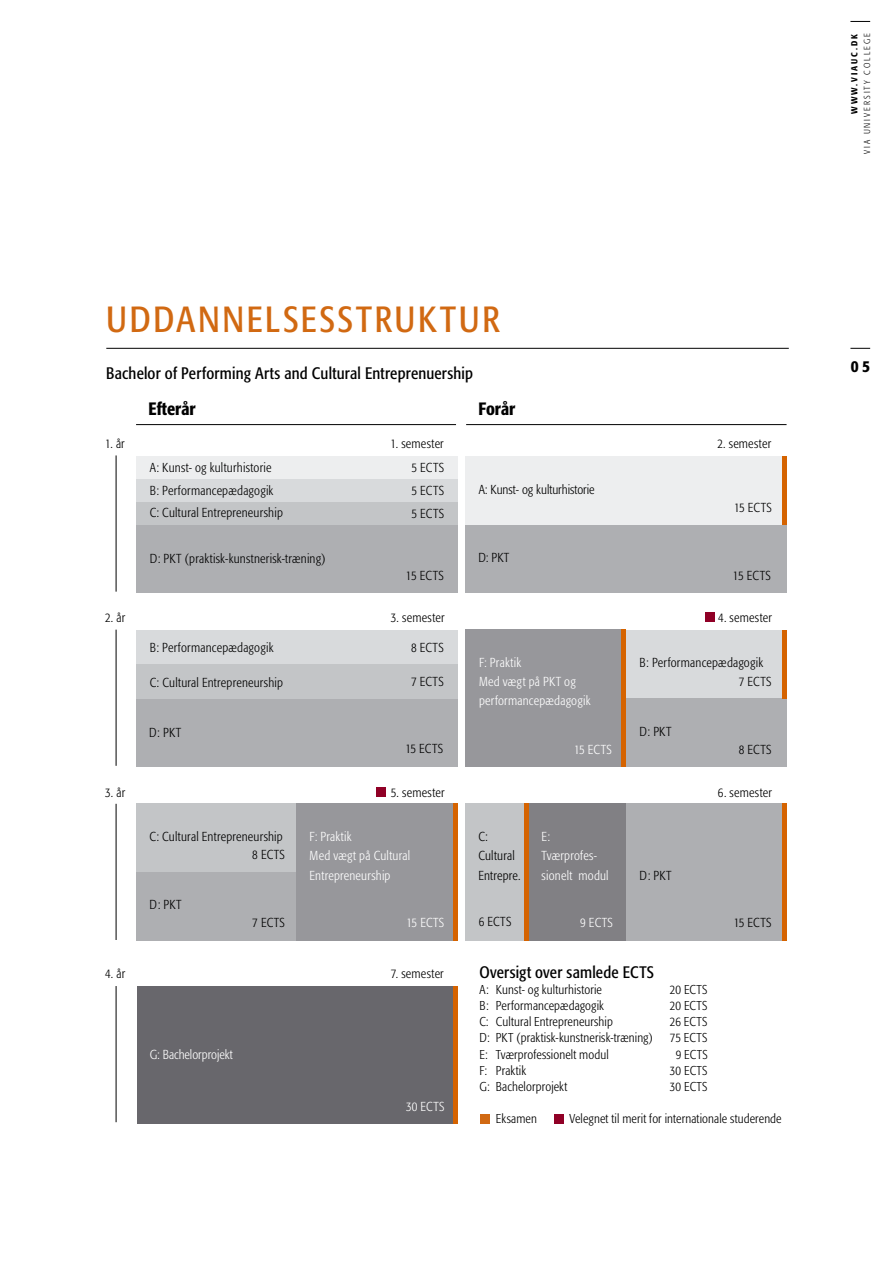
<style>
.page{position:relative;width:893px;height:1263px;background:#fff}
.page>*{position:absolute;margin:0;border:0;box-sizing:border-box;transform-origin:0 0}
.t1{font:condensed 36px "Formata";letter-spacing:.07em;color:#d16912}
.t2{font:500 condensed 17.7px "Formata";color:#000}
.t3{font:condensed 16.5px "Formata";letter-spacing:.01em;color:#000}
.t4{font:500 condensed 16.5px "Formata";color:#000}
.t5{font:300 condensed 12.9px/22.6px "Formata";letter-spacing:.02em;color:#000}
.t6{font:300 condensed 12.9px/19.4px "Formata";letter-spacing:.02em;color:#fff}
.t7{font:300 condensed 12.9px "Formata";color:#000}
.t8{font:300 condensed 12.9px "Formata";color:#fff}
.t9{font:300 condensed 12.75px "Formata";letter-spacing:.01em;color:#000}
.t10{font:300 condensed 8.7px "Formata";letter-spacing:.225em;color:#000}
.t11{font:500 condensed 8.7px "Formata";letter-spacing:.23em;color:#000}
</style>
<div class="page">
<div style="left:136px;top:525px;width:321px;height:68px;background:#aeafb2"></div>
<div style="left:136px;top:502px;width:321px;height:23px;background:#c3c5c7"></div>
<div style="left:136px;top:479px;width:321px;height:23px;background:#d8dadc"></div>
<div style="left:136px;top:456px;width:321px;height:23px;background:#edeeef"></div>
<div style="left:465px;top:525px;width:322px;height:68px;background:#aeafb2"></div>
<div style="left:465px;top:456px;width:322px;height:69px;background:#edeeef"></div>
<div style="left:782px;top:456px;width:5px;height:69px;background:#d56300"></div>
<div style="left:137px;top:986px;width:321px;height:137px;background:#68676c"></div>
<div style="left:453px;top:986px;width:5px;height:137px;background:#d56300"></div>
<div style="left:136px;top:698px;width:321px;height:69px;background:#aeafb2"></div>
<div style="left:136px;top:630px;width:321px;height:34px;background:#d8dadc"></div>
<div style="left:136px;top:664px;width:321px;height:34px;background:#c3c5c7"></div>
<div style="left:626px;top:630px;width:161px;height:68px;background:#d8dadc"></div>
<div style="left:626px;top:698px;width:161px;height:69px;background:#aeafb2"></div>
<div style="left:465px;top:630px;width:161px;height:137px;background:#97979b"></div>
<div style="left:621px;top:630px;width:5px;height:137px;background:#d56300"></div>
<div style="left:782px;top:630px;width:5px;height:68px;background:#d56300"></div>
<div style="left:136px;top:803px;width:161px;height:69px;background:#c3c5c7"></div>
<div style="left:136px;top:872px;width:161px;height:68px;background:#aeafb2"></div>
<div style="left:296px;top:803px;width:162px;height:137px;background:#97979b"></div>
<div style="left:453px;top:803px;width:5px;height:137px;background:#d56300"></div>
<div style="left:525px;top:803px;width:101px;height:137px;background:#818084"></div>
<div style="left:465px;top:803px;width:60px;height:137px;background:#c3c5c7"></div>
<div style="left:626px;top:803px;width:160px;height:137px;background:#aeafb2"></div>
<div style="left:524px;top:803px;width:5px;height:137px;background:#d56300"></div>
<div style="left:782px;top:803px;width:5px;height:137px;background:#d56300"></div>
<hr style="left:116px;top:455px;width:1px;height:137px;background:#000">
<hr style="left:116px;top:630px;width:1px;height:136px;background:#000">
<hr style="left:116px;top:804px;width:1px;height:136px;background:#000">
<hr style="left:116px;top:986px;width:1px;height:136px;background:#000">
<hr style="left:136px;top:424px;width:320px;height:1px;background:#000">
<hr style="left:466px;top:424px;width:321px;height:1px;background:#000">
<hr style="left:106px;top:348px;width:683px;height:1px;background:#000">
<div style="left:480px;top:1114px;width:10px;height:9px;background:#d16912"></div>
<div style="left:554px;top:1114px;width:10px;height:9px;background:#900026"></div>
<div style="left:376px;top:787px;width:10px;height:10px;background:#900026"></div>
<div style="left:705px;top:612px;width:9px;height:10px;background:#900026"></div>
<svg style="left:850px;top:21px;width:20px;height:1px"></svg>
<svg style="left:850px;top:348px;width:20px;height:1px"></svg>
<h1 class="t1" style="left:106px;top:299px;width:23px">Uddanne</h1>
<h1 class="t1" style="left:265px;top:299px;width:37px">lsesst</h1>
<h1 class="t1" style="left:375px;top:299px;width:126px">ruktur</h1>
<p class="t3" style="left:106px;top:364px;width:368px">Bachelor of Performing Arts and Cultural Entreprenuership</p>
<h2 class="t2" style="left:149px;top:398px;width:49px">Efterår</h2>
<h2 class="t2" style="left:479px;top:398px;width:38px">Forår</h2>
<p class="t5" style="left:105px;top:432px;width:21px">1. år</p>
<p class="t5" style="left:390px;top:432px;width:55px">1. semester</p>
<p class="t5" style="left:150px;top:456px;width:135px">A: Kunst- og kulturhistorie<br>B: Performancepædagogik<br>C: Cultural Entrepreneurship</p>
<p class="t5" style="left:150px;top:547px;width:177px">D: PKT (praktisk-kunstnerisk-træning)</p>
<p class="t5" style="left:411px;top:456px;width:34px;text-align:justify">5 ECTS 5 ECTS 5 ECTS</p>
<p class="t5" style="left:406px;top:564px;width:39px">15 ECTS</p>
<p class="t7" style="left:479px;top:482px;width:117px">A: Kunst- og kulturhistorie</p>
<p class="t5" style="left:478px;top:546px;width:32px">D: PKT</p>
<p class="t5" style="left:717px;top:432px;width:55px">2. semester</p>
<p class="t5" style="left:734px;top:496px;width:39px">15 ECTS</p>
<p class="t5" style="left:733px;top:564px;width:39px">15 ECTS</p>
<p class="t5" style="left:105px;top:606px;width:22px">2. år</p>
<p class="t5" style="left:391px;top:606px;width:55px">3. semester</p>
<p class="t5" style="left:718px;top:606px;width:55px">4. semester</p>
<p class="t5" style="left:150px;top:637px;width:125px">B: Performancepædagogik</p>
<p class="t5" style="left:150px;top:671px;width:135px">C: Cultural Entrepreneurship</p>
<p class="t5" style="left:149px;top:721px;width:33px">D: PKT</p>
<p class="t5" style="left:411px;top:637px;width:34px">8 ECTS</p>
<p class="t5" style="left:411px;top:670px;width:34px">7 ECTS</p>
<p class="t6" style="left:479px;top:653px;width:113px">F: Praktik<br>Med vægt på PKT og performancepædagogik</p>
<p class="t5" style="left:639px;top:651px;width:125px">B: Performancepædagogik</p>
<p class="t5" style="left:639px;top:721px;width:33px">D: PKT</p>
<p class="t5" style="left:739px;top:670px;width:34px">7 ECTS</p>
<p class="t5" style="left:405px;top:738px;width:39px">15 ECTS</p>
<p class="t6" style="left:574px;top:740px;width:39px">15 ECTS</p>
<p class="t5" style="left:739px;top:738px;width:34px">8 ECTS</p>
<p class="t5" style="left:105px;top:781px;width:22px">3. år</p>
<p class="t5" style="left:391px;top:781px;width:55px">5. semester</p>
<p class="t5" style="left:718px;top:781px;width:56px">6. semester</p>
<p class="t5" style="left:150px;top:825px;width:135px">C: Cultural Entrepreneurship</p>
<p class="t5" style="left:252px;top:843px;width:34px">8 ECTS</p>
<p class="t6" style="left:310px;top:827px;width:102px">F: Praktik<br>Med vægt på Cultural<br>Entrepreneurship</p>
<p class="t5" style="left:478px;top:827px;width:44px;line-height:19.4px">C:<br>Cultural<br>Entrepre.</p>
<p class="t6" style="left:542px;top:827px;width:69px">E:<br>Tværprofes&shy;sionelt modul</p>
<p class="t5" style="left:640px;top:864px;width:33px">D: PKT</p>
<p class="t5" style="left:150px;top:894px;width:33px">D: PKT</p>
<p class="t5" style="left:252px;top:911px;width:34px">7 ECTS</p>
<p class="t6" style="left:406px;top:913px;width:39px">15 ECTS</p>
<p class="t5" style="left:479px;top:911px;width:34px">6 ECTS</p>
<p class="t6" style="left:580px;top:913px;width:34px">9 ECTS</p>
<p class="t5" style="left:734px;top:911px;width:39px">15 ECTS</p>
<p class="t5" style="left:105px;top:962px;width:22px">4. år</p>
<p class="t8" style="left:150px;top:1046px;width:85px">G: Bachelorprojekt</p>
<p class="t5" style="left:391px;top:962px;width:54px">7. semester</p>
<p class="t6" style="left:406px;top:1096px;width:40px">30 ECTS</p>
<p class="t3" style="left:479px;top:962px;width:176px">Oversigt over samlede ECTS</p>
<p class="t9" style="left:479px;top:982px;width:124px">A: Kunst- og kulturhistorie</p>
<p class="t9" style="left:670px;top:982px;width:39px">20 ECTS</p>
<p class="t9" style="left:479px;top:998px;width:126px">B: Performancepædagogik</p>
<p class="t9" style="left:670px;top:998px;width:39px">20 ECTS</p>
<p class="t9" style="left:479px;top:1014px;width:135px">C: Cultural Entrepreneurship</p>
<p class="t9" style="left:670px;top:1014px;width:39px">26 ECTS</p>
<p class="t9" style="left:479px;top:1030px;width:175px">D: PKT (praktisk-kunstnerisk-træning)</p>
<p class="t9" style="left:670px;top:1030px;width:39px">75 ECTS</p>
<p class="t9" style="left:479px;top:1047px;width:131px">E: Tværprofessionelt modul</p>
<p class="t9" style="left:676px;top:1047px;width:33px">9 ECTS</p>
<p class="t9" style="left:479px;top:1063px;width:48px">F: Praktik</p>
<p class="t9" style="left:670px;top:1063px;width:39px">30 ECTS</p>
<p class="t9" style="left:479px;top:1079px;width:90px">G: Bachelorprojekt</p>
<p class="t9" style="left:670px;top:1079px;width:39px">30 ECTS</p>
<p class="t9" style="left:496px;top:1112px;width:43px">Eksamen</p>
<p class="t9" style="left:569px;top:1112px;width:214px">Velegnet til merit for internationale studerende</p>
<p class="t11" style="left:849px;top:114px;width:82px;rotate:-90deg">www.viauc.dk</p>
<p class="t10" style="left:862px;top:154px;width:122px;rotate:-90deg">VIA UNIVERSITY COLLEGE</p>
<p class="t4" style="left:851px;top:356px;width:21px">05</p>
</div>
